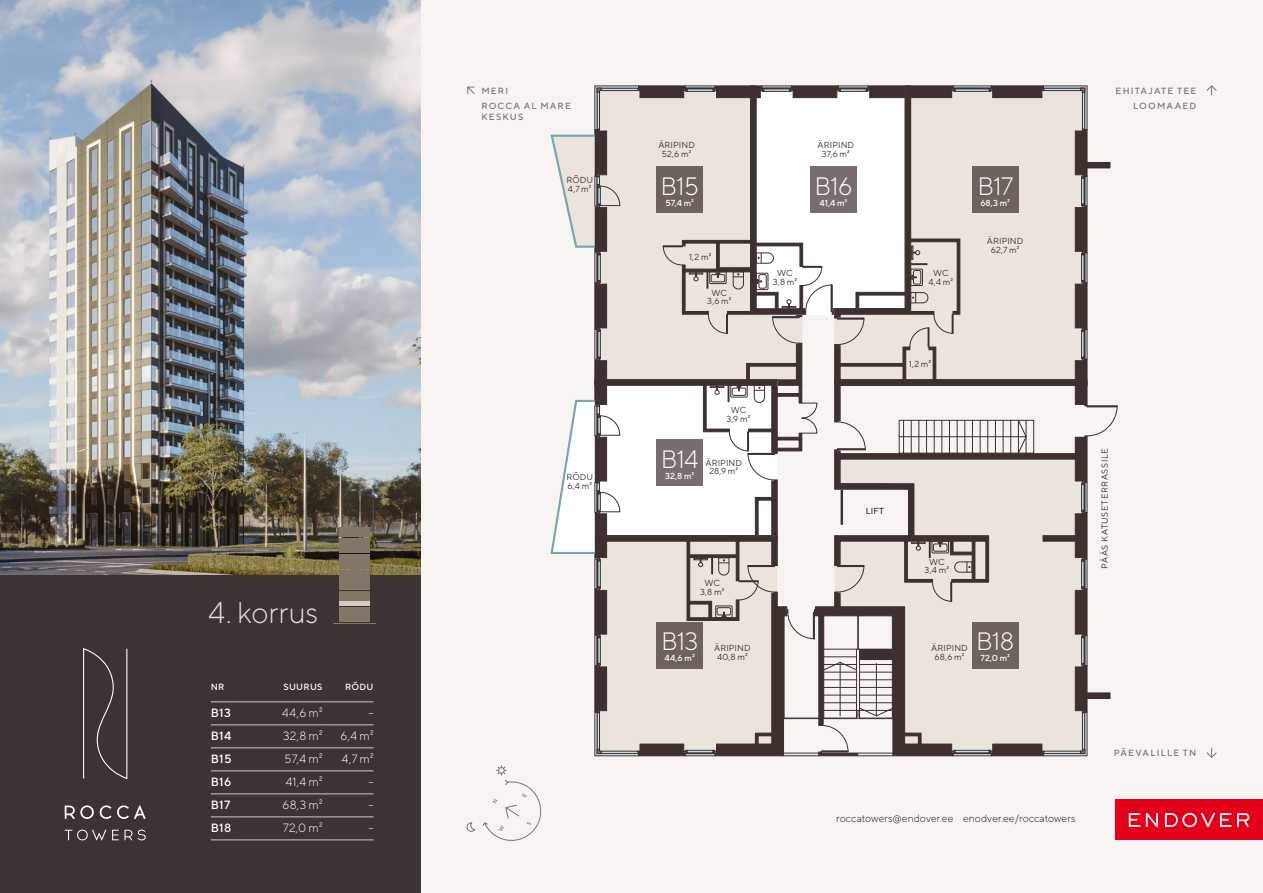
<style>
.page{position:relative;width:1263px;height:893px;background:#f7f4f1}
.page>*{position:absolute;margin:0;border:0;box-sizing:border-box;transform-origin:0 0}
.t1{font:300 29.85px "TT Norms";letter-spacing:-.005em;color:#e7e0d9}
.t2{font:300 25.2px "TT Norms";letter-spacing:-.035em;color:#fff}
.t3{font:300 12px "TT Norms";letter-spacing:.02em;color:#fff}
.t4{font:500 12px "TT Norms";letter-spacing:.015em;color:#fff}
.t5{font:300 10.5px "TT Norms";color:#1a161a}
.t6{font:500 9px/15.1px "TT Norms";letter-spacing:.13em;color:#837567}
.t7{font:500 9px "TT Norms";letter-spacing:.03em;color:#fff}
.t8{font:8.7px/8.7px "TT Norms";letter-spacing:.01em;color:#3d302f;text-align:center}
.t9{font:500 8.7px "TT Norms";color:#fff}
.t10{font:8.7px "TT Norms";letter-spacing:.065em;color:#3d302f}
.t11{font:8.7px "TT Norms";color:#000}
</style>
<div class="page">
<div style="left:1115px;top:799px;width:148px;height:41px;background:#e2001a"></div>
<div style="left:0;top:574px;width:421px;height:319px;background:#3c3332"></div>
<svg style="left:1129px;top:813px;width:11px;height:14px"></svg>
<svg style="left:1146px;top:813px;width:12px;height:14px"></svg>
<svg style="left:1165px;top:813px;width:66px;height:14px"></svg>
<svg style="left:1237px;top:813px;width:12px;height:14px"></svg>
<svg style="left:65px;top:805px;width:29px;height:14px"></svg>
<svg style="left:100px;top:805px;width:46px;height:14px"></svg>
<svg style="left:83px;top:648px;width:44px;height:131px"></svg>
<svg style="left:112px;top:830px;width:20px;height:10px"></svg>
<svg style="left:138px;top:830px;width:8px;height:10px"></svg>
<svg style="left:65px;top:830px;width:41px;height:10px"></svg>
<img style="left:0;top:0;width:421px;height:574px">
<div style="left:339px;top:607px;width:30px;height:5px;background:#827667"></div>
<div style="left:339px;top:617px;width:30px;height:5px;background:#827667"></div>
<div style="left:339px;top:612px;width:30px;height:5px;background:#827667"></div>
<hr style="left:339px;top:554px;width:30px;height:4px;background:#827667">
<div style="left:339px;top:548px;width:30px;height:5px;background:#827667"></div>
<div style="left:339px;top:543px;width:30px;height:5px;background:#827667"></div>
<div style="left:339px;top:538px;width:30px;height:5px;background:#827667"></div>
<div style="left:339px;top:527px;width:30px;height:5px;background:#827667"></div>
<hr style="left:339px;top:533px;width:30px;height:4px;background:#827667">
<div style="left:339px;top:601px;width:30px;height:5px;background:#d5cac0"></div>
<div style="left:339px;top:596px;width:30px;height:5px;background:#827667"></div>
<div style="left:339px;top:591px;width:30px;height:5px;background:#827667"></div>
<hr style="left:339px;top:586px;width:30px;height:4px;background:#827667">
<div style="left:339px;top:580px;width:30px;height:5px;background:#827667"></div>
<div style="left:339px;top:575px;width:30px;height:5px;background:#827667"></div>
<hr style="left:339px;top:570px;width:30px;height:4px;background:#827667">
<div style="left:339px;top:564px;width:30px;height:5px;background:#827667"></div>
<div style="left:339px;top:559px;width:30px;height:5px;background:#827667"></div>
<hr style="left:333px;top:623px;width:43px;height:1px;background:#827667">
<svg style="left:1206px;top:747px;width:11px;height:11px"></svg>
<svg style="left:1206px;top:85px;width:11px;height:11px"></svg>
<svg style="left:551px;top:86px;width:566px;height:670px"></svg>
<div style="left:972px;top:166px;width:46px;height:47px;background:#6e625e"></div>
<div style="left:810px;top:166px;width:47px;height:47px;background:#776e6d"></div>
<div style="left:656px;top:166px;width:47px;height:47px;background:#6e625e"></div>
<div style="left:656px;top:440px;width:47px;height:46px;background:#776e6d"></div>
<div style="left:972px;top:622px;width:46px;height:46px;background:#6e625e"></div>
<div style="left:656px;top:622px;width:47px;height:46px;background:#6e625e"></div>
<svg style="left:467px;top:86px;width:8px;height:8px"></svg>
<svg style="left:211px;top:701px;width:22px;height:1px"></svg>
<hr style="left:233px;top:701px;width:90px;height:1px;background:#d6cabf">
<hr style="left:323px;top:701px;width:51px;height:1px;background:#d6cabf">
<svg style="left:211px;top:724px;width:22px;height:1px"></svg>
<hr style="left:233px;top:724px;width:90px;height:1px;background:#d6cabf">
<hr style="left:323px;top:724px;width:51px;height:1px;background:#d6cabf">
<svg style="left:211px;top:747px;width:22px;height:1px"></svg>
<hr style="left:233px;top:747px;width:90px;height:1px;background:#d6cabf">
<hr style="left:323px;top:747px;width:51px;height:1px;background:#d6cabf">
<svg style="left:211px;top:770px;width:22px;height:1px"></svg>
<hr style="left:233px;top:770px;width:90px;height:1px;background:#d6cabf">
<hr style="left:323px;top:770px;width:51px;height:1px;background:#d6cabf">
<svg style="left:211px;top:793px;width:22px;height:1px"></svg>
<hr style="left:233px;top:793px;width:90px;height:1px;background:#d6cabf">
<hr style="left:323px;top:793px;width:51px;height:1px;background:#d6cabf">
<svg style="left:211px;top:816px;width:22px;height:1px"></svg>
<hr style="left:233px;top:816px;width:90px;height:1px;background:#d6cabf">
<hr style="left:323px;top:816px;width:51px;height:1px;background:#d6cabf">
<svg style="left:211px;top:839px;width:22px;height:1px"></svg>
<hr style="left:233px;top:839px;width:90px;height:1px;background:#d6cabf">
<hr style="left:323px;top:839px;width:51px;height:1px;background:#d6cabf">
<svg style="left:466px;top:765px;width:76px;height:76px"></svg>
<h1 class="t1" style="left:209px;top:594px;width:111px">4. korrus</h1>
<p class="t7" style="left:211px;top:681px;width:15px">NR</p>
<p class="t7" style="left:283px;top:681px;width:41px">SUURUS</p>
<p class="t7" style="left:345px;top:681px;width:30px">RÕDU</p>
<h3 class="t4" style="left:211px;top:705px;width:22px">B13</h3>
<h3 class="t3" style="left:282px;top:705px;width:42px">44,6 m²</h3>
<h3 class="t3" style="left:368px;top:705px;width:7px">-</h3>
<h3 class="t4" style="left:211px;top:728px;width:22px">B14</h3>
<h3 class="t3" style="left:283px;top:728px;width:41px">32,8 m²</h3>
<h3 class="t3" style="left:341px;top:728px;width:34px">6,4 m²</h3>
<h3 class="t4" style="left:211px;top:751px;width:22px">B15</h3>
<h3 class="t3" style="left:285px;top:751px;width:39px">57,4 m²</h3>
<h3 class="t3" style="left:342px;top:751px;width:33px">4,7 m²</h3>
<h3 class="t4" style="left:211px;top:774px;width:22px">B16</h3>
<h3 class="t3" style="left:286px;top:774px;width:38px">41,4 m²</h3>
<h3 class="t3" style="left:369px;top:774px;width:7px">-</h3>
<h3 class="t4" style="left:211px;top:797px;width:21px">B17</h3>
<h3 class="t3" style="left:283px;top:797px;width:42px">68,3 m²</h3>
<h3 class="t3" style="left:369px;top:797px;width:7px">-</h3>
<h3 class="t4" style="left:211px;top:820px;width:22px">B18</h3>
<h3 class="t3" style="left:283px;top:820px;width:41px">72,0 m²</h3>
<h3 class="t3" style="left:369px;top:820px;width:7px">-</h3>
<p class="t6" style="left:481px;top:83px;width:91px">MERI<br>ROCCA AL MARE</p>
<p class="t6" style="left:481px;top:109px;width:44px">KESKUS</p>
<p class="t8" style="left:566px;top:175px;width:28px;text-align:left">RÕDU<br>4,7 m²</p>
<p class="t8" style="left:566px;top:472px;width:28px;text-align:left">RÕDU<br>6,4 m²</p>
<p class="t8" style="left:658px;top:141px;width:38px">ÄRIPIND<br>52,6 m²</p>
<h2 class="t2" style="left:660px;top:170px;width:40px">B15</h2>
<p class="t9" style="left:665px;top:197px;width:30px">57,4 m²</p>
<p class="t8" style="left:689px;top:252px;width:24px">1,2 m²</p>
<p class="t8" style="left:707px;top:288px;width:26px">WC<br>3,6 m²</p>
<p class="t8" style="left:818px;top:141px;width:38px">ÄRIPIND<br>37,6 m²</p>
<h2 class="t2" style="left:814px;top:170px;width:39px">B16</h2>
<p class="t9" style="left:819px;top:197px;width:29px">41,4 m²</p>
<p class="t8" style="left:773px;top:268px;width:26px">WC<br>3,8 m²</p>
<p class="t8" style="left:727px;top:405px;width:25px">WC<br>3,9 m²</p>
<h2 class="t2" style="left:661px;top:443px;width:39px">B14</h2>
<p class="t9" style="left:665px;top:471px;width:31px">32,8 m²</p>
<p class="t8" style="left:705px;top:458px;width:38px">ÄRIPIND<br>28,9 m²</p>
<p class="t8" style="left:700px;top:578px;width:26px">WC<br>3,8 m²</p>
<h2 class="t2" style="left:661px;top:626px;width:39px">B13</h2>
<p class="t9" style="left:664px;top:653px;width:32px">44,6 m²</p>
<p class="t8" style="left:714px;top:643px;width:38px">ÄRIPIND<br>40,8 m²</p>
<p class="t11" style="left:866px;top:506px;width:20px">LIFT</p>
<p class="t8" style="left:928px;top:268px;width:26px">WC<br>4,4 m²</p>
<h2 class="t2" style="left:977px;top:170px;width:37px">B17</h2>
<p class="t9" style="left:980px;top:197px;width:31px">68,3 m²</p>
<p class="t8" style="left:987px;top:236px;width:38px">ÄRIPIND<br>62,7 m²</p>
<p class="t8" style="left:909px;top:360px;width:24px">1,2 m²</p>
<p class="t8" style="left:925px;top:557px;width:26px">WC<br>3,4 m²</p>
<p class="t8" style="left:931px;top:643px;width:38px">ÄRIPIND<br>68,6 m²</p>
<h2 class="t2" style="left:976px;top:626px;width:40px">B18</h2>
<p class="t9" style="left:980px;top:653px;width:31px">72,0 m²</p>
<p class="t6" style="left:1115px;top:83px;width:82px">EHITAJATE TEE</p>
<p class="t6" style="left:1133px;top:98px;width:65px">LOOMAAED</p>
<p class="t10" style="left:1099px;top:569px;width:122px;rotate:-90deg">PÄÄS KATUSETERRASSILE</p>
<p class="t5" style="left:836px;top:812px;width:241px">roccatowers@endover.ee enodver.ee/roccatowers</p>
<p class="t6" style="left:1114px;top:745px;width:84px">PÄEVALILLE TN</p>
</div>
